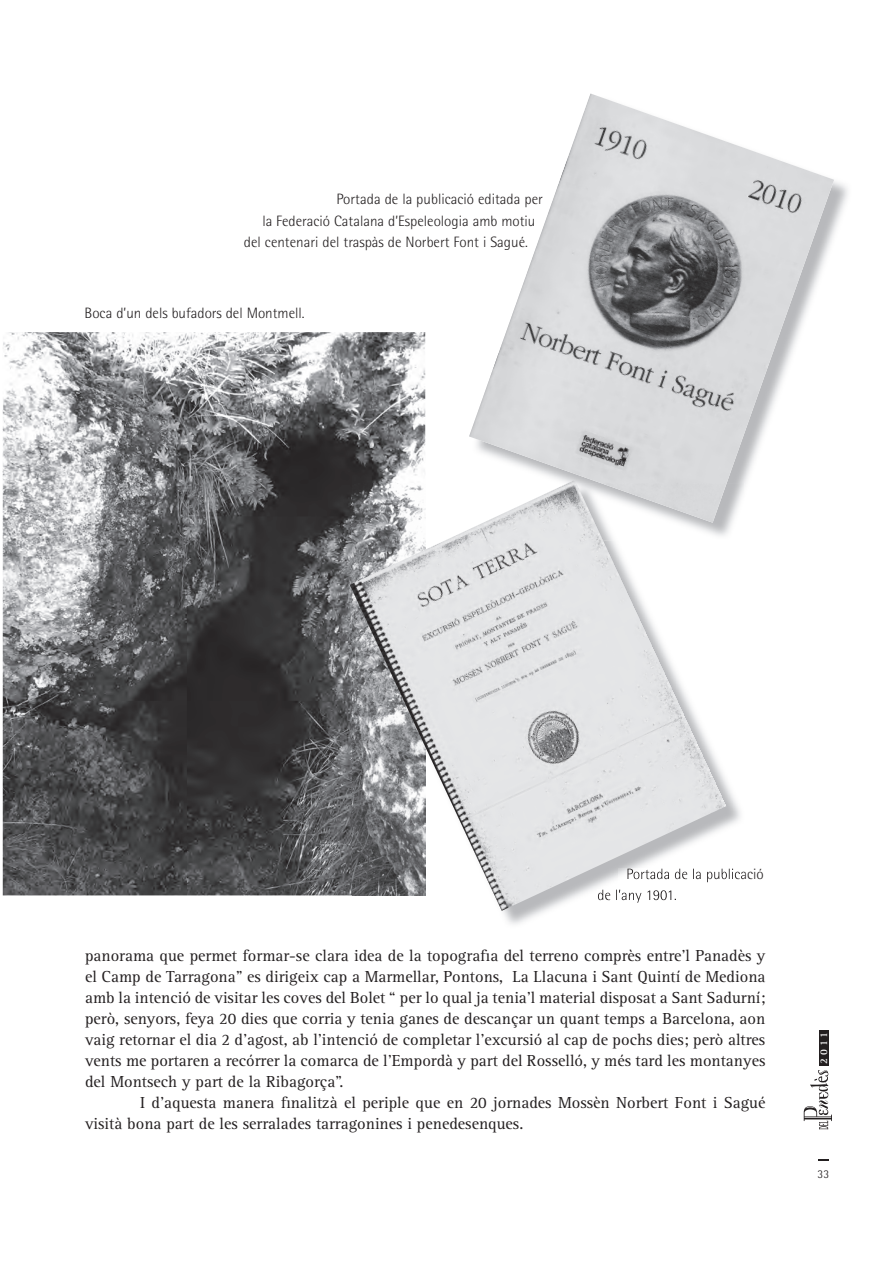
<style>
.page{position:relative;width:893px;height:1263px;background:#fff}
.page>*{position:absolute;margin:0;border:0;box-sizing:border-box;transform-origin:0 0}
.t1{font:16.5px/21px "Rotis Serif Std";color:#231f20;text-align:justify}
.t2{font:300 15px "Rotis Semi Sans Std";color:#231f20}
.t3{font:300 12px "Rotis Semi Sans Std";color:#231f20}
.t4{font:700 10.5px "Rotis Serif Std";color:#fff}
</style>
<div class="page">
<svg style="left:819px;top:1159px;width:10px;height:2px"></svg>
<svg style="left:804px;top:1070px;width:28px;height:59px"></svg>
<div style="left:819px;top:1030px;width:10px;height:36px;background:#231f20"></div>
<img style="left:3px;top:332px;width:422px;height:563px">
<img style="left:469px;top:93px;width:365px;height:390px">
<img style="left:728px;top:869px;width:17px;height:11px">
<img style="left:350px;top:480px;width:377px;height:431px">
<p class="t2" style="left:337px;top:191px;width:208px">Portada de la publicació editada per</p>
<p class="t2" style="left:262px;top:212px;width:275px">la Federació Catalana d’Espeleologia amb motiu</p>
<p class="t2" style="left:244px;top:233px;width:286px">del centenari del traspàs de Norbert Font i Sagué.</p>
<p class="t2" style="left:85px;top:305px;width:222px">Boca d’un dels bufadors del Montmell.</p>
<p class="t1" style="left:85px;top:946px;width:682px">panorama que permet formar-se clara idea de la topografia del terreno comprès entre’l Panadès y el Camp de Tarragona” es dirigeix cap a Marmellar, Pontons, La Llacuna i Sant Quintí de Mediona amb la intenció de visitar les coves del Bolet “ per lo qual ja tenia’l material disposat a Sant Sadurní; però, senyors, feya 20 dies que corria y tenia ganes de descançar un quant temps a Barcelona, aon vaig retornar el dia 2 d’agost, ab l’intenció de completar l’excursió al cap de pochs dies; però altres vents me portaren a recórrer la comarca de l’Empordà y part del Rosselló, y més tard les montanyes del Montsech y part de la Ribagorça”.</p>
<p class="t1" style="left:85px;top:1093px;width:682px;text-indent:55px">I d’aquesta manera finalitzà el periple que en 20 jornades Mossèn Norbert Font i Sagué visità bona part de les serralades tarragonines i penedesenques.</p>
<p class="t4" style="left:817px;top:1064px;width:33px;rotate:-90deg">2011</p>
<p class="t3" style="left:818px;top:1167px;width:13px">33</p>
</div>
